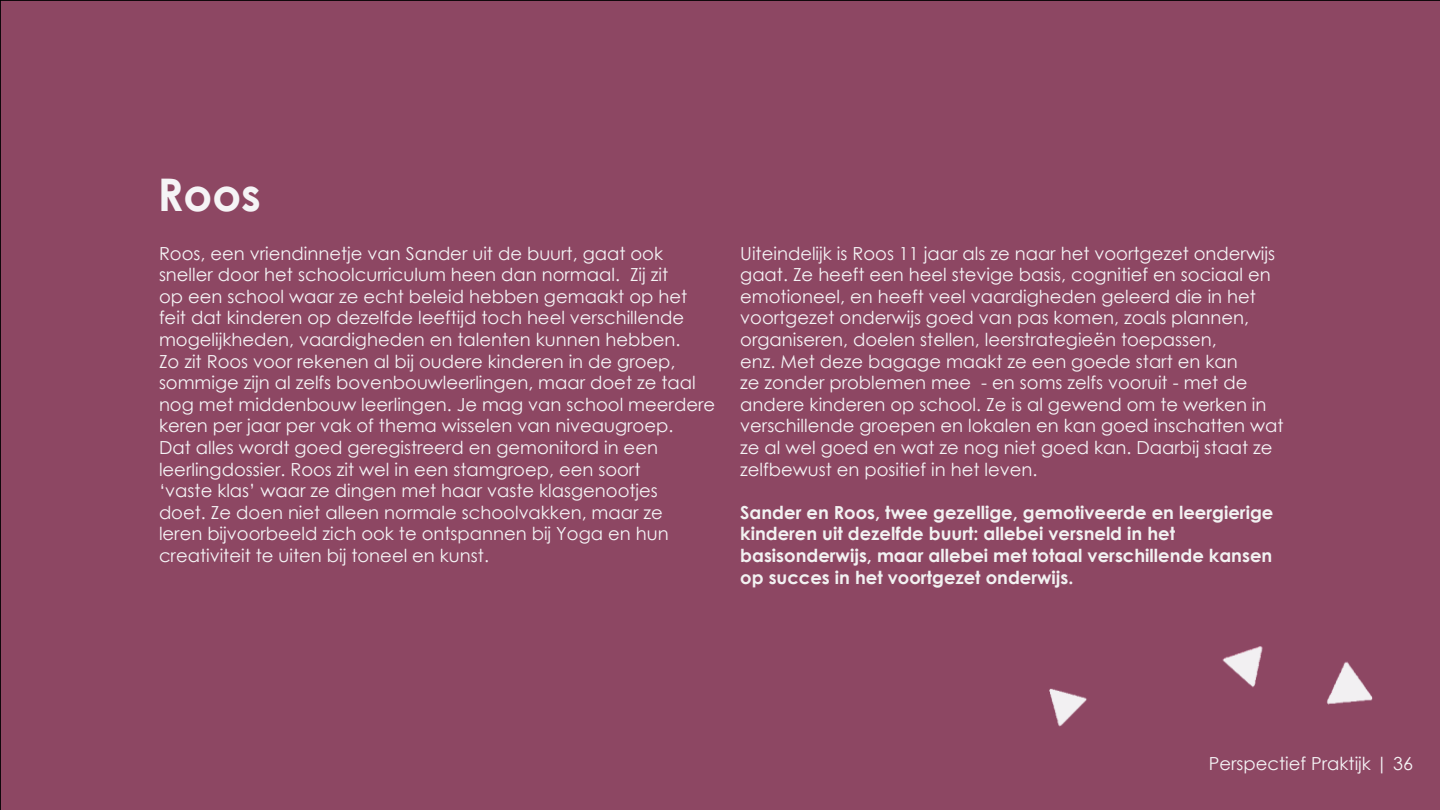
<style>
.page{position:relative;width:1440px;height:810px;background:#8d4763}
.page>*{position:absolute;margin:0;border:0;box-sizing:border-box;transform-origin:0 0}
.t1{font:700 45px "Century Gothic";color:#f5f4f6}
.t2{font:18px/21.6px "Century Gothic";color:#f5f4f6}
.t3{font:700 18px/21.6px "Century Gothic";color:#f2f2f2}
</style>
<div class="page">
<div style="left:863px;top:62px;width:521px;height:677px;background:#8d4763"></div>
<h1 class="t1" style="left:158px;top:175px;width:105px">Roos</h1>
<p class="t2" style="left:159px;top:244px;width:558px">Roos, een vriendinnetje van Sander uit de buurt, gaat ook sneller door het schoolcurriculum heen dan normaal. Zij zit<br>op een school waar ze echt beleid hebben gemaakt op het feit dat kinderen op dezelfde leeftijd toch heel verschillende mogelijkheden, vaardigheden en talenten kunnen hebben.<br>Zo zit Roos voor rekenen al bij oudere kinderen in de groep, sommige zijn al zelfs bovenbouwleerlingen, maar doet ze taal nog met middenbouw leerlingen. Je mag van school meerdere keren per jaar per vak of thema wisselen van niveaugroep.<br>Dat alles wordt goed geregistreerd en gemonitord in een leerlingdossier. Roos zit wel in een stamgroep, een soort<br>‘vaste klas’ waar ze dingen met haar vaste klasgenootjes<br>doet. Ze doen niet alleen normale schoolvakken, maar ze<br>leren bijvoorbeeld zich ook te ontspannen bij Yoga en hun creativiteit te uiten bij toneel en kunst.</p>
<p class="t2" style="left:740px;top:244px;width:545px">Uiteindelijk is Roos 11 jaar als ze naar het voortgezet onderwijs gaat. Ze heeft een heel stevige basis, cognitief en sociaal en emotioneel, en heeft veel vaardigheden geleerd die in het voortgezet onderwijs goed van pas komen, zoals plannen, organiseren, doelen stellen, leerstrategieën toepassen,<br>enz. Met deze bagage maakt ze een goede start en kan<br>ze zonder problemen mee - en soms zelfs vooruit - met de andere kinderen op school. Ze is al gewend om te werken in verschillende groepen en lokalen en kan goed inschatten wat ze al wel goed en wat ze nog niet goed kan. Daarbij staat ze zelfbewust en positief in het leven.</p>
<p class="t3" style="left:740px;top:502px;width:535px">Sander en Roos, twee gezellige, gemotiveerde en leergierige kinderen uit dezelfde buurt: allebei versneld in het basisonderwijs, maar allebei met totaal verschillende kansen op succes in het voortgezet onderwijs.</p>
<p class="t2" style="left:1209px;top:754px;width:206px">Perspectief Praktijk | 36</p>
</div>
